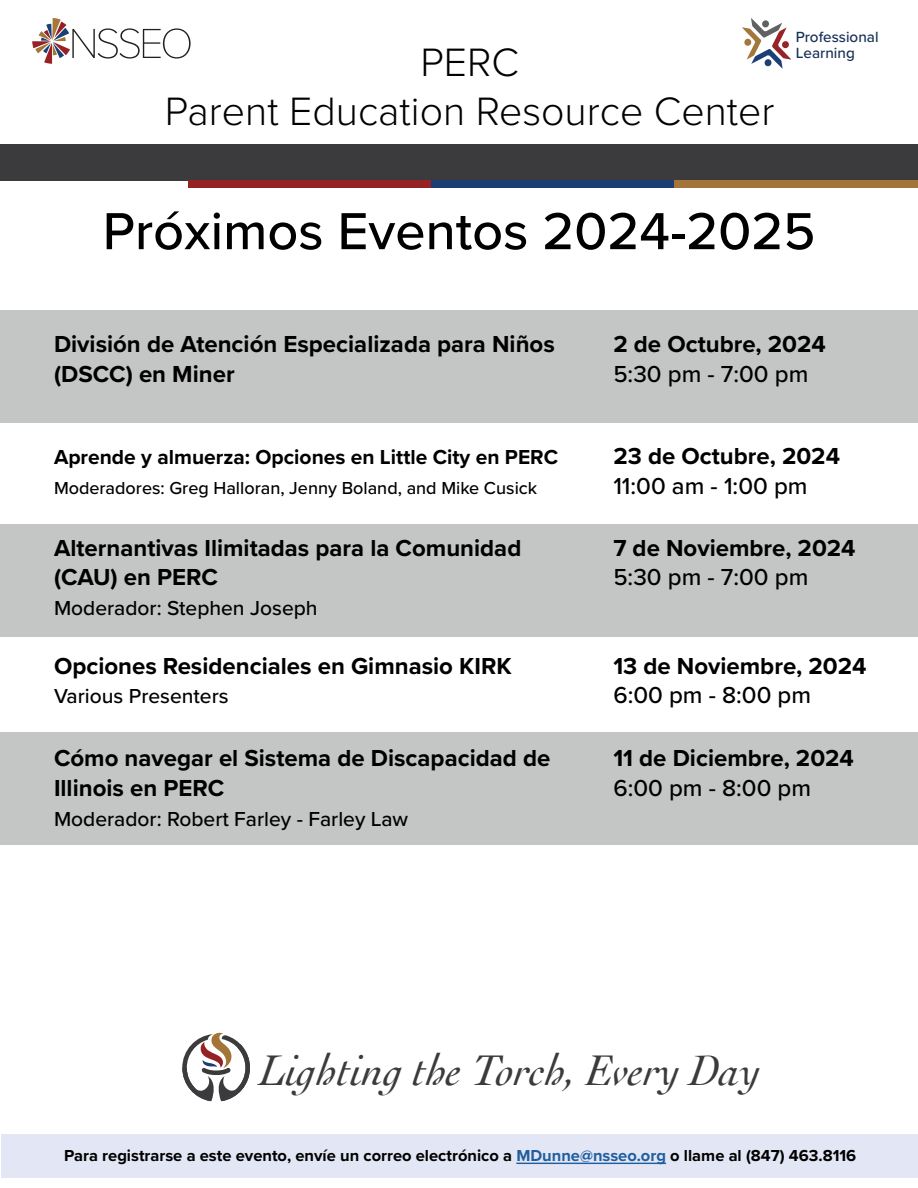
<style>
.page{position:relative;width:918px;height:1188px;background:#fff}
.page>*{position:absolute;margin:0;border:0;box-sizing:border-box;transform-origin:0 0}
.t1{font:500 54px "Proxima Nova";color:#000}
.t2{font:italic 44.85px "Cochin";color:#3b3b3d}
.t3{font:300 41.1px/49.2px "Proxima Nova";color:#000101;text-align:center}
.t4{font:700 24px/29.7px "Proxima Nova";color:#000}
.t5{font:500 24px "Proxima Nova";color:#000}
.t6{font:500 21px "Proxima Nova";color:#000}
.t7{font:700 21px "Proxima Nova";color:#000}
.t8{font:500 18px "Proxima Nova";color:#000}
.t9{font:700 16.5px "Proxima Nova";color:#000}
.t10{font:500 15.3px/16.2px "Proxima Nova";color:#173056}
.s1{color:#215e9e}
</style>
<div class="page">
<div style="left:0;top:310px;width:918px;height:113px;background:#c4c5c5"></div>
<div style="left:0;top:524px;width:918px;height:113px;background:#c4c5c5"></div>
<div style="left:0;top:732px;width:918px;height:112px;background:#c4c5c5"></div>
<svg style="left:32px;top:18px;width:159px;height:46px"></svg>
<svg style="left:742px;top:18px;width:49px;height:51px"></svg>
<div style="left:1px;top:1134px;width:917px;height:44px;background:#e3e7f5"></div>
<hr style="left:516px;top:1163px;width:150px;height:1px;background:#215e9e">
<svg style="left:182px;top:1032px;width:68px;height:69px"></svg>
<div style="left:0;top:144px;width:918px;height:37px;background:#3b3b3d"></div>
<div style="left:188px;top:181px;width:243px;height:7px;background:#962124"></div>
<div style="left:431px;top:181px;width:244px;height:7px;background:#1c3d73"></div>
<div style="left:675px;top:181px;width:243px;height:7px;background:#a37538"></div>
<h3 class="t3" style="left:165px;top:35px;width:611px">PERC<br>Parent Education Resource Center</h3>
<p class="t10" style="left:796px;top:28px;width:84px">Professional<br>Learning</p>
<h1 class="t1" style="left:103px;top:191px;width:714px">Próximos Eventos 2024-2025</h1>
<p class="t4" style="left:54px;top:329px;width:502px">División de Atención Especializada para Niños (DSCC) en Miner</p>
<p class="t7" style="left:54px;top:442px;width:506px">Aprende y almuerza: Opciones en Little City en PERC</p>
<p class="t8" style="left:54px;top:475px;width:485px">Moderadores: Greg Halloran, Jenny Boland, and Mike Cusick</p>
<p class="t4" style="left:54px;top:532px;width:469px">Alternantivas Ilimitadas para la Comunidad (CAU) en PERC</p>
<p class="t6" style="left:54px;top:592px;width:265px">Moderador: Stephen Joseph</p>
<p class="t4" style="left:54px;top:650px;width:459px">Opciones Residenciales en Gimnasio KIRK</p>
<p class="t6" style="left:54px;top:681px;width:176px">Various Presenters</p>
<p class="t4" style="left:54px;top:743px;width:498px">Cómo navegar el Sistema de Discapacidad de<br>Illinois en PERC</p>
<p class="t6" style="left:54px;top:803px;width:356px">Moderador: Robert Farley - Farley Law</p>
<p class="t4" style="left:613px;top:329px;width:214px">2 de Octubre, 2024</p>
<p class="t5" style="left:613px;top:356px;width:197px">5:30 pm - 7:00 pm</p>
<p class="t4" style="left:613px;top:441px;width:228px">23 de Octubre, 2024</p>
<p class="t5" style="left:613px;top:468px;width:196px">11:00 am - 1:00 pm</p>
<p class="t4" style="left:613px;top:532px;width:244px">7 de Noviembre, 2024</p>
<p class="t5" style="left:613px;top:559px;width:197px">5:30 pm - 7:00 pm</p>
<p class="t4" style="left:613px;top:650px;width:255px">13 de Noviembre, 2024</p>
<p class="t5" style="left:613px;top:677px;width:199px">6:00 pm - 8:00 pm</p>
<p class="t4" style="left:613px;top:743px;width:242px">11 de Diciembre, 2024</p>
<p class="t5" style="left:613px;top:770px;width:199px">6:00 pm - 8:00 pm</p>
<h2 class="t2" style="left:260px;top:1040px;width:502px">Lighting the Torch, Every Day</h2>
<p class="t9" style="left:64px;top:1143px;width:794px">Para registrarse a este evento, envíe un correo electrónico a <span class="s1">MDunne@nsseo.org</span> o llame al (847) 463.8116</p>
</div>
